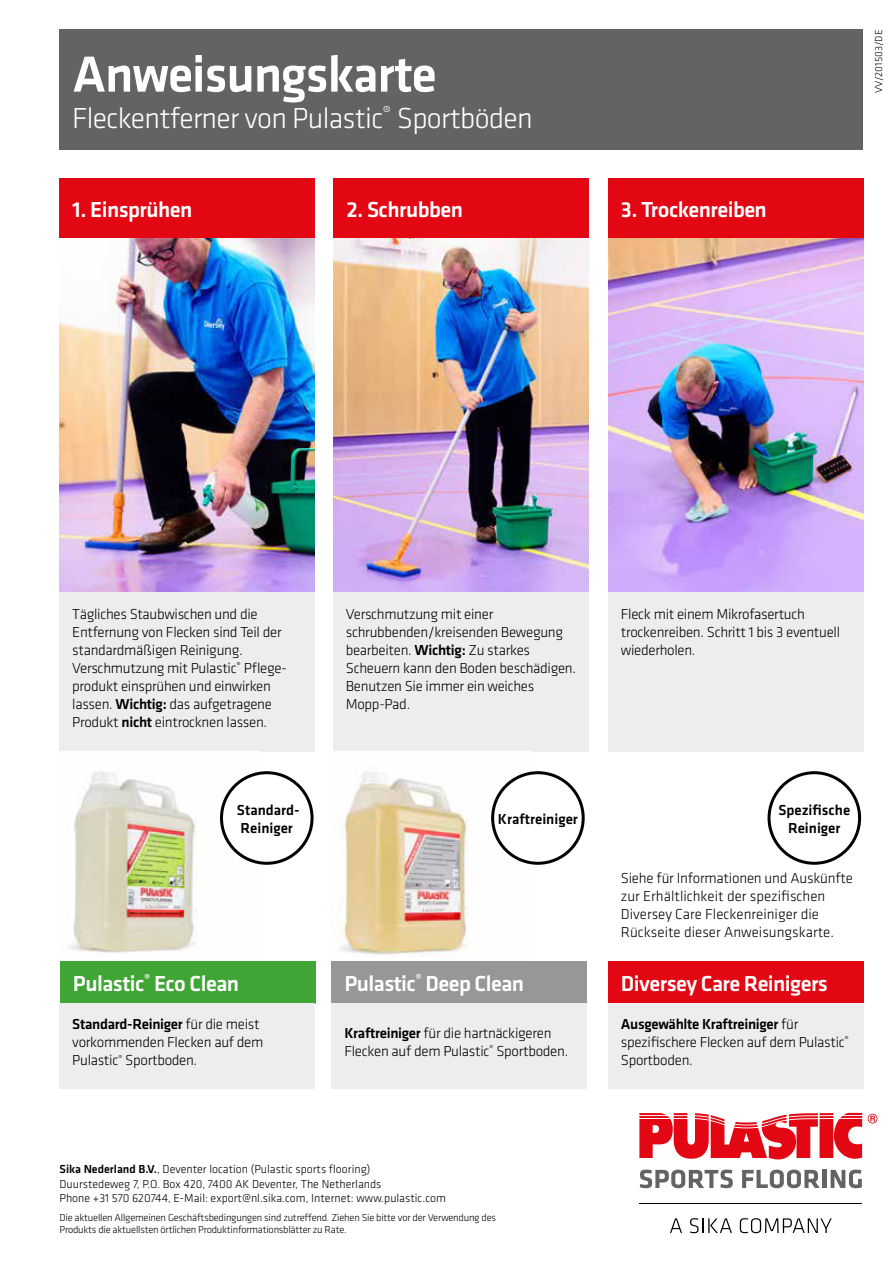
<style>
.page{position:relative;width:893px;height:1263px;background:#fff}
.page>*{position:absolute;margin:0;border:0;box-sizing:border-box;transform-origin:0 0}
.t1{font:500 52.5px "Klavika";letter-spacing:-.025em;color:#fff}
.t2{font:300 30px "Klavika";letter-spacing:-.025em;color:#fff}
.t3{font:500 22.5px "Klavika";letter-spacing:-.025em;color:#fff}
.t4{font:300 15px/18px "Klavika";letter-spacing:-.02em;color:#000}
.t5{font:300 15px/18px "Klavika";color:#000}
.t6{font:500 15px/18px "Klavika";color:#000}
.t7{font:300 12px/14.4px "Klavika";color:#000}
.t8{font:300 10.5px/12.6px "Klavika";letter-spacing:-.02em;color:#000}
.t9{font:300 10.5px "Klavika";color:#000}
.s1{font-weight:500}
</style>
<div class="page">
<div style="left:60px;top:30px;width:803px;height:120px;background:#646363"></div>
<div style="left:60px;top:180px;width:255px;height:572px;background:#ededed"></div>
<div style="left:608px;top:180px;width:255px;height:572px;background:#ededed"></div>
<div style="left:334px;top:180px;width:255px;height:572px;background:#ededed"></div>
<div style="left:60px;top:179px;width:255px;height:59px;background:#e30613"></div>
<div style="left:334px;top:179px;width:255px;height:59px;background:#e30613"></div>
<div style="left:608px;top:179px;width:255px;height:59px;background:#e30613"></div>
<img style="left:60px;top:238px;width:255px;height:354px">
<img style="left:334px;top:238px;width:255px;height:354px">
<img style="left:608px;top:238px;width:255px;height:354px">
<img style="left:67px;top:771px;width:193px;height:186px">
<div style="left:60px;top:961px;width:255px;height:42px;background:#3fa535"></div>
<div style="left:60px;top:1003px;width:255px;height:86px;background:#ededed"></div>
<div style="left:221px;top:773px;width:91px;height:90px;background:#fff;border-radius:50%"></div>
<div style="left:220px;top:771px;width:94px;height:94px;border:3px solid #000;border-radius:50%"></div>
<img style="left:339px;top:771px;width:192px;height:186px">
<div style="left:332px;top:961px;width:255px;height:42px;background:#989797"></div>
<div style="left:332px;top:1003px;width:255px;height:86px;background:#ededed"></div>
<div style="left:493px;top:773px;width:90px;height:90px;background:#fff;border-radius:50%"></div>
<div style="left:491px;top:771px;width:94px;height:94px;border:3px solid #000;border-radius:50%"></div>
<div style="left:608px;top:961px;width:255px;height:42px;background:#e30613"></div>
<div style="left:608px;top:1003px;width:255px;height:86px;background:#ededed"></div>
<div style="left:767px;top:771px;width:94px;height:94px;border:3px solid #000;border-radius:50%"></div>
<hr style="left:639px;top:1203px;width:223px;height:1px;background:#000">
<svg style="left:670px;top:1218px;width:12px;height:15px"></svg>
<svg style="left:690px;top:1218px;width:42px;height:15px"></svg>
<svg style="left:740px;top:1218px;width:92px;height:15px"></svg>
<svg style="left:868px;top:1114px;width:9px;height:9px"></svg>
<svg style="left:639px;top:1113px;width:223px;height:47px"></svg>
<svg style="left:640px;top:1169px;width:93px;height:19px"></svg>
<svg style="left:742px;top:1169px;width:78px;height:19px"></svg>
<hr style="left:822px;top:1170px;width:4px;height:18px;background:#646363">
<svg style="left:831px;top:1169px;width:31px;height:19px"></svg>
<h1 class="t1" style="left:72px;top:55px;width:366px">Anweisungskarte</h1>
<h2 class="t2" style="left:72px;top:105px;width:462px">Fleckentferner von Pulastic<sup>®</sup> Sportböden</h2>
<h3 class="t3" style="left:72px;top:201px;width:122px">1. Einsprühen</h3>
<h3 class="t3" style="left:347px;top:201px;width:118px">2. Schrubben</h3>
<h3 class="t3" style="left:621px;top:201px;width:148px">3. Trockenreiben</h3>
<p class="t9" style="left:874px;top:93px;width:65px;rotate:-90deg">VV/201503/DE</p>
<p class="t4" style="left:72px;top:606px;width:216px">Tägliches Staubwischen und die Entfernung von Flecken sind Teil der standardmäßigen Reinigung.<br>Verschmutzung mit Pulastic<sup>®</sup> Plege&shy;produkt einsprühen und einwirken lassen. <span class="s1">Wichtig:</span> das aufgetragene Produkt <span class="s1">nicht</span> eintrocknen lassen.</p>
<p class="t4" style="left:346px;top:606px;width:232px">Verschmutzung mit einer schrubbenden/kreisenden Bewegung bearbeiten. <span class="s1">Wichtig:</span> Zu starkes<br>Scheuern kann den Boden beschädigen.<br>Benutzen Sie immer ein weiches<br>Mopp-Pad.</p>
<p class="t4" style="left:621px;top:606px;width:221px">Fleck mit einem Mikrofasertuch trockenreiben. Schritt 1 bis 3 eventuell wiederholen.</p>
<p class="t6" style="left:237px;top:802px;width:64px">Standard-<br>Reiniger</p>
<p class="t6" style="left:498px;top:811px;width:82px">Kraftreiniger</p>
<h3 class="t3" style="left:73px;top:975px;width:168px">Pulastic<sup>®</sup> Eco Clean</h3>
<p class="t4" style="left:72px;top:1016px;width:193px"><span class="s1">Standard-Reiniger</span> für die meist vorkommenden Flecken auf dem<br>Pulastic<sup>®</sup> Sportboden.</p>
<h3 class="t3" style="left:344px;top:975px;width:181px">Pulastic<sup>®</sup> Deep Clean</h3>
<p class="t4" style="left:344px;top:1025px;width:225px"><span class="s1">Kraftreiniger</span> für die hartnäckigeren<br>Flecken auf dem Pulastic<sup>®</sup> Sportboden.</p>
<p class="t7" style="left:60px;top:1163px;width:388px"><span class="s1">Sika Nederland B.V.</span>, Deventer location (Pulastic sports looring)<br>Duurstedeweg 7, P.O. Box 420, 7400 AK Deventer, The Netherlands<br>Phone +31 570 620744, E-Mail: export@nl.sika.com, Internet: www.pulastic.com</p>
<p class="t8" style="left:60px;top:1211px;width:438px">Die aktuellen Allgemeinen Geschäftsbedingungen sind zutrefend. Ziehen Sie bitte vor der Verwendung des<br>Produkts die aktuellsten örtlichen Produktinformationsblätter zu Rate.</p>
<p class="t6" style="left:778px;top:802px;width:73px;text-align:center">Speziische<br>Reiniger</p>
<p class="t5" style="left:621px;top:870px;width:234px">Siehe für Informationen und Auskünfte zur Erhältlichkeit der speziischen Diversey Care Fleckenreiniger die Rückseite dieser Anweisungskarte.</p>
<h3 class="t3" style="left:621px;top:975px;width:209px">Diversey Care Reinigers</h3>
<p class="t4" style="left:621px;top:1016px;width:230px"><span class="s1">Ausgewählte Kraftreiniger</span> für speziischere Flecken auf dem Pulastic<sup>®<br></sup>Sportboden.</p>
</div>
